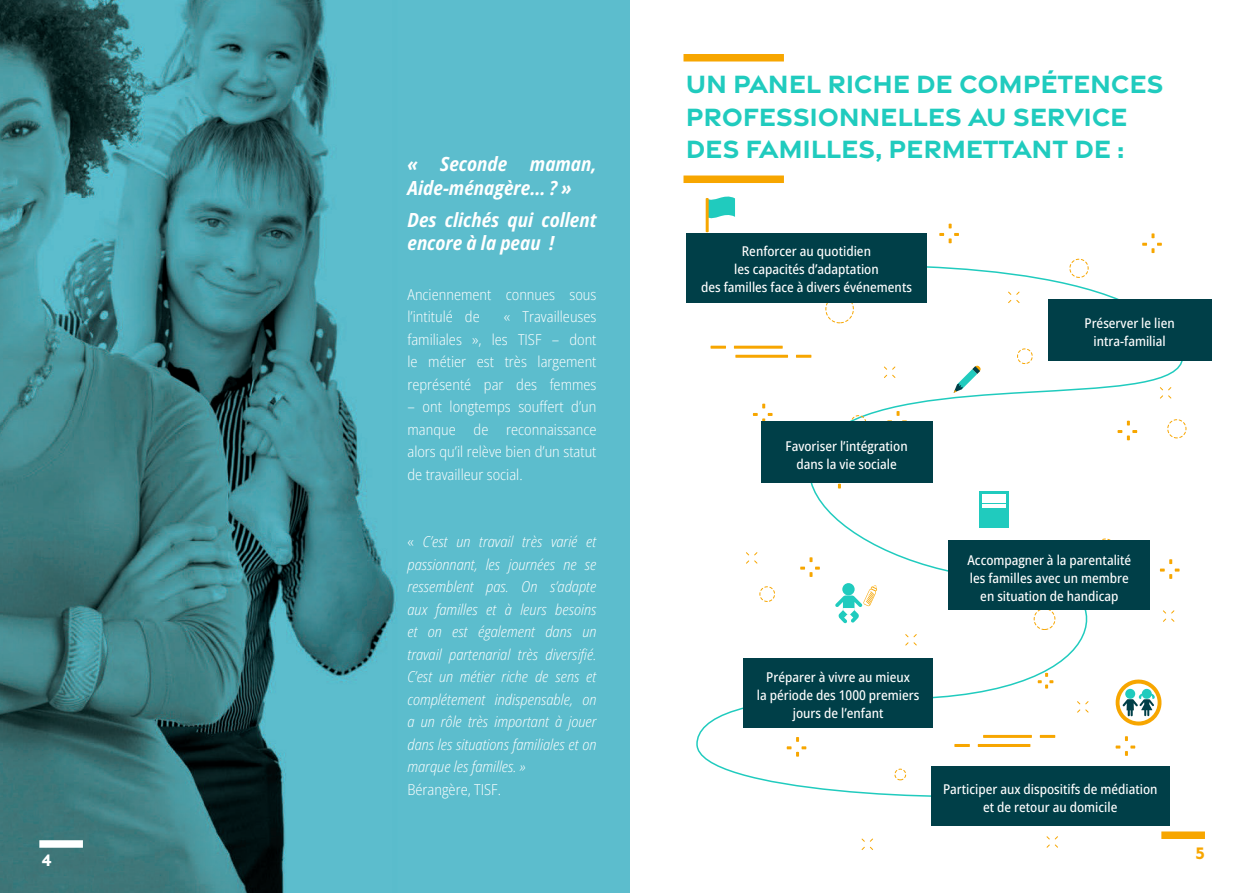
<style>
.page{position:relative;width:1259px;height:893px;background:#fff}
.page>*{position:absolute;margin:0;border:0;box-sizing:border-box;transform-origin:0 0}
.t1{font:700 27px "Gravesend Sans";letter-spacing:-.01em;color:#20cbbe}
.t2{font:italic 700 semi-condensed 19.5px/23.4px "Open Sans";color:#fff}
.t3{font:700 18px "Gravesend Sans";color:#f7a600}
.t4{font:700 18px "Gravesend Sans";color:#fff}
.t5{font:italic 300 semi-condensed 15px/22.5px "Open Sans";color:#fff;text-align:justify}
.t6{font:300 semi-condensed 15px/22.5px "Open Sans";color:#fff;text-align:justify}
.t7{font:500 semi-condensed 13.5px/18px "Open Sans";color:#fff;text-align:center}
.s1{font-style:normal}
</style>
<div class="page">
<div style="left:1161px;top:831px;width:44px;height:8px;background:#f7a600"></div>
<div style="left:392px;top:0;width:237px;height:893px;background:#5cbdcd"></div>
<img style="left:0;top:0;width:397px;height:893px">
<svg style="left:705px;top:196px;width:30px;height:36px"></svg>
<svg style="left:695px;top:253px;width:517px;height:550px"></svg>
<svg style="left:1117px;top:421px;width:20px;height:19px"></svg>
<svg style="left:1160px;top:559px;width:19px;height:20px"></svg>
<svg style="left:1115px;top:736px;width:20px;height:20px"></svg>
<svg style="left:1142px;top:233px;width:20px;height:20px"></svg>
<svg style="left:887px;top:411px;width:20px;height:10px"></svg>
<svg style="left:800px;top:557px;width:20px;height:20px"></svg>
<svg style="left:828px;top:483px;width:20px;height:6px"></svg>
<svg style="left:753px;top:404px;width:19px;height:19px"></svg>
<svg style="left:786px;top:737px;width:20px;height:20px"></svg>
<svg style="left:1037px;top:673px;width:16px;height:16px"></svg>
<svg style="left:939px;top:224px;width:20px;height:19px"></svg>
<svg style="left:1160px;top:387px;width:11px;height:12px"></svg>
<svg style="left:1163px;top:610px;width:11px;height:12px"></svg>
<svg style="left:1077px;top:701px;width:11px;height:12px"></svg>
<svg style="left:1008px;top:292px;width:11px;height:11px"></svg>
<svg style="left:884px;top:366px;width:11px;height:12px"></svg>
<svg style="left:746px;top:552px;width:11px;height:12px"></svg>
<svg style="left:861px;top:838px;width:12px;height:12px"></svg>
<svg style="left:905px;top:634px;width:11px;height:12px"></svg>
<svg style="left:1046px;top:836px;width:12px;height:12px"></svg>
<svg style="left:1167px;top:419px;width:19px;height:19px"></svg>
<svg style="left:1096px;top:538px;width:19px;height:3px"></svg>
<svg style="left:1069px;top:259px;width:19px;height:19px"></svg>
<svg style="left:1017px;top:348px;width:15px;height:16px"></svg>
<svg style="left:850px;top:415px;width:16px;height:6px"></svg>
<svg style="left:759px;top:586px;width:16px;height:16px"></svg>
<svg style="left:894px;top:769px;width:12px;height:11px"></svg>
<svg style="left:1033px;top:610px;width:22px;height:20px"></svg>
<svg style="left:825px;top:302px;width:29px;height:21px"></svg>
<svg style="left:710px;top:346px;width:16px;height:3px"></svg>
<svg style="left:734px;top:346px;width:48px;height:3px"></svg>
<svg style="left:796px;top:355px;width:15px;height:3px"></svg>
<svg style="left:735px;top:355px;width:53px;height:3px"></svg>
<svg style="left:1039px;top:735px;width:16px;height:3px"></svg>
<svg style="left:983px;top:735px;width:49px;height:3px"></svg>
<svg style="left:954px;top:744px;width:16px;height:3px"></svg>
<svg style="left:977px;top:744px;width:53px;height:3px"></svg>
<div style="left:686px;top:233px;width:240px;height:69px;background:#003f48"></div>
<div style="left:1048px;top:299px;width:163px;height:62px;background:#003f48"></div>
<div style="left:761px;top:421px;width:171px;height:62px;background:#003f48"></div>
<div style="left:948px;top:541px;width:202px;height:69px;background:#003f48"></div>
<div style="left:743px;top:658px;width:190px;height:70px;background:#003f48"></div>
<div style="left:931px;top:766px;width:238px;height:60px;background:#003f48"></div>
<div style="left:979px;top:491px;width:29px;height:37px;background:#20cbbe"></div>
<div style="left:982px;top:495px;width:24px;height:8px;background:#fff"></div>
<hr style="left:982px;top:504px;width:24px;height:4px;background:#fff">
<svg style="left:953px;top:365px;width:28px;height:28px"></svg>
<div style="left:842px;top:583px;width:12px;height:12px;background:#20cbbe;border-radius:50%"></div>
<svg style="left:835px;top:585px;width:42px;height:38px"></svg>
<svg style="left:1115px;top:678px;width:46px;height:48px"></svg>
<div style="left:1125px;top:689px;width:10px;height:10px;background:#20cbbe;border-radius:50%"></div>
<div style="left:683px;top:176px;width:101px;height:7px;background:#f7a600"></div>
<div style="left:683px;top:54px;width:101px;height:8px;background:#f7a600"></div>
<div style="left:39px;top:840px;width:44px;height:8px;background:#fff"></div>
<p class="t4" style="left:42px;top:848px;width:12px">4</p>
<p class="t2" style="left:407px;top:152px;width:191px">« Seconde maman,<br>Aide-ménagère... ? »</p>
<p class="t2" style="left:407px;top:207px;width:190px">Des clichés qui collent encore à la peau !</p>
<p class="t6" style="left:407px;top:282px;width:190px">Anciennement connues sous l’intitulé de</p>
<p class="t6" style="left:407px;top:305px;width:191px;text-indent:96px">« Travailleuses familiales », les TISF – dont le métier est très largement représenté par des femmes</p>
<p class="t6" style="left:407px;top:395px;width:190px">– ont longtemps souffert d’un manque de reconnaissance alors qu’il relève bien d’un statut de travailleur social.</p>
<p class="t5" style="left:407px;top:530px;width:191px"><span class="s1">«</span> C’est un travail très varié et passionnant, les journées ne se ressemblent pas. On s’adapte aux familles et à leurs besoins et on est également dans un travail partenarial très diversifié.<br>C’est un métier riche de sens et complétement indispensable, on a un rôle très important à jouer dans les situations familiales et on marque les familles. »</p>
<p class="t6" style="left:407px;top:777px;width:95px">Bérangère, TISF.</p>
<p class="t1" style="left:686px;top:66px;width:479px">UN PANEL RICHE DE COMPÉTENCES</p>
<p class="t1" style="left:686px;top:99px;width:443px">PROFESSIONNELLES AU SERVICE</p>
<p class="t1" style="left:686px;top:131px;width:440px">DES FAMILLES, PERMETTANT DE :</p>
<p class="t7" style="left:742px;top:242px;width:131px">Renforcer au quotidien</p>
<p class="t7" style="left:734px;top:260px;width:146px">les capacités d’adaptation</p>
<p class="t7" style="left:701px;top:278px;width:212px">des familles face à divers événements</p>
<p class="t7" style="left:1084px;top:314px;width:92px">Préserver le lien</p>
<p class="t7" style="left:1093px;top:332px;width:74px">intra-familial</p>
<p class="t7" style="left:785px;top:436px;width:124px">Favoriser l’intégration</p>
<p class="t7" style="left:796px;top:454px;width:102px">dans la vie sociale</p>
<p class="t7" style="left:967px;top:550px;width:165px">Accompagner à la parentalité</p>
<p class="t7" style="left:970px;top:568px;width:160px">les familles avec un membre</p>
<p class="t7" style="left:980px;top:586px;width:140px">en situation de handicap</p>
<p class="t7" style="left:766px;top:668px;width:145px">Préparer à vivre au mieux</p>
<p class="t7" style="left:757px;top:686px;width:164px">la période des 1000 premiers jours de l’enfant</p>
<p class="t7" style="left:943px;top:780px;width:216px">Participer aux dispositifs de médiation</p>
<p class="t7" style="left:983px;top:798px;width:136px">et de retour au domicile</p>
<h3 class="t3" style="left:1195px;top:841px;width:11px">5</h3>
</div>
